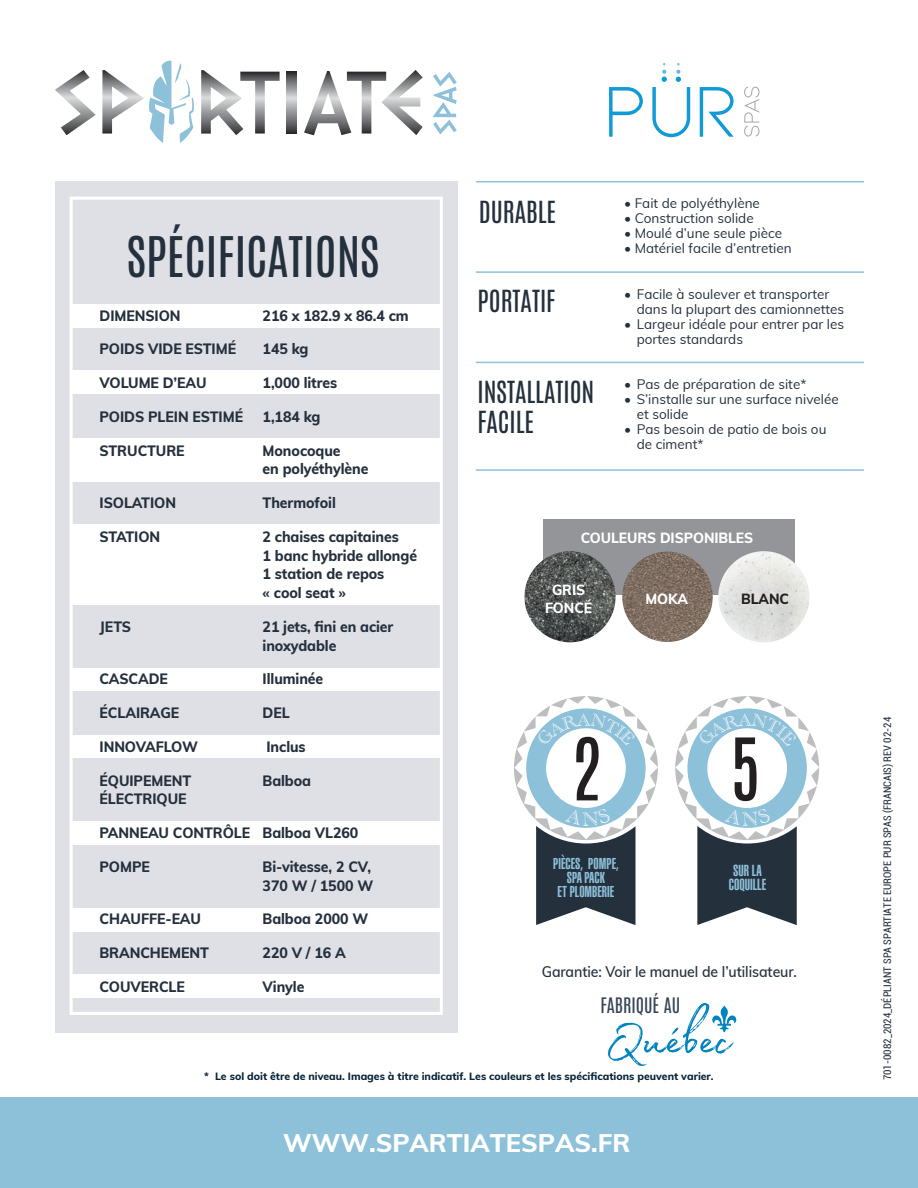
<style>
.page{position:relative;width:918px;height:1188px;background:#fff}
.page>*{position:absolute;margin:0;border:0;box-sizing:border-box;transform-origin:0 0}
.t1{font:73.2px "Antonio";color:#231f20}
.t2{font:66.6px "Madelyn";letter-spacing:-.02em;color:#0083be}
.t3{font:47.55px "Antonio";color:#25303d}
.t4{font:25.95px/29.7px "Antonio";color:#25303d}
.t5{font:800 25.5px "Muli";color:#fff}
.t6{font:18.15px "Antonio";color:#384556}
.t7{font:15.75px/14.1px "Helvetica LT Std Ultra Comp";color:#8dc0d9}
.t8{font:15.45px/13.8px "Helvetica LT Std Ultra Comp";color:#8dc0d9;text-align:center}
.t9{font:800 15px/18.8px "Muli";letter-spacing:-.005em;color:#25303d;scale:.94 1}
.t10{font:600 15px "Muli";letter-spacing:-.005em;color:#25303d;scale:.94 1}
.t11{font:800 14.7px/18.5px "Muli";letter-spacing:-.005em;color:#fff;text-align:center;scale:.94 1}
.t12{font:800 14.7px "Muli";letter-spacing:-.005em;color:#231f20;scale:.94 1}
.t13{font:13.5px/15px "Muli";color:#25303d}
.t14{font:800 10.5px "Muli";color:#082437}
.t15{font:condensed 10.5px "Roboto";color:#25303d}
</style>
<div class="page">
<div style="left:0;top:1097px;width:918px;height:91px;background:#8dc0d9"></div>
<svg style="left:712px;top:1005px;width:25px;height:27px"></svg>
<div style="left:55px;top:181px;width:403px;height:851px;background:#dee0e6"></div>
<div style="left:70px;top:197px;width:373px;height:818px;border:3px solid #fff"></div>
<div style="left:72px;top:304px;width:368px;height:23px;background:#fff"></div>
<div style="left:72px;top:821px;width:369px;height:23px;background:#fff"></div>
<div style="left:72px;top:908px;width:369px;height:23px;background:#fff"></div>
<div style="left:72px;top:974px;width:369px;height:23px;background:#fff"></div>
<div style="left:72px;top:371px;width:368px;height:23px;background:#fff"></div>
<div style="left:72px;top:525px;width:368px;height:80px;background:#fff"></div>
<div style="left:72px;top:439px;width:368px;height:43px;background:#fff"></div>
<div style="left:72px;top:735px;width:368px;height:22px;background:#fff"></div>
<div style="left:72px;top:669px;width:368px;height:22px;background:#fff"></div>
<hr style="left:476px;top:181px;width:388px;height:1px;background:#8dc0d9">
<hr style="left:476px;top:271px;width:388px;height:2px;background:#8dc0d9">
<hr style="left:476px;top:362px;width:388px;height:1px;background:#8dc0d9">
<hr style="left:476px;top:469px;width:388px;height:2px;background:#8dc0d9">
<svg style="left:609px;top:87px;width:34px;height:50px"></svg>
<svg style="left:652px;top:63px;width:38px;height:74px"></svg>
<svg style="left:700px;top:87px;width:34px;height:50px"></svg>
<svg style="left:744px;top:87px;width:16px;height:50px"></svg>
<svg style="left:433px;top:72px;width:24px;height:62px"></svg>
<svg style="left:55px;top:70px;width:41px;height:65px"></svg>
<svg style="left:102px;top:60px;width:92px;height:83px"></svg>
<svg style="left:201px;top:70px;width:79px;height:65px"></svg>
<svg style="left:287px;top:72px;width:10px;height:62px"></svg>
<svg style="left:304px;top:70px;width:119px;height:65px"></svg>
<div style="left:543px;top:520px;width:252px;height:75px;background:#939598"></div>
<svg style="left:524px;top:551px;width:92px;height:91px;background:#555857"></svg>
<img style="left:718px;top:551px;width:91px;height:91px;border-radius:46px">
<img style="left:622px;top:552px;width:91px;height:90px;border-radius:45px">
<svg style="left:676px;top:696px;width:143px;height:229px"></svg>
<svg style="left:514px;top:696px;width:144px;height:229px"></svg>
<h3 class="t3" style="left:127px;top:223px;width:254px">SPÉCIFICATIONS</h3>
<p class="t9" style="left:100px;top:305px;width:88px">DIMENSION</p>
<p class="t9" style="left:263px;top:305px;width:157px">216 x 182.9 x 86.4 cm</p>
<p class="t9" style="left:100px;top:339px;width:147px">POIDS VIDE ESTIMÉ</p>
<p class="t9" style="left:263px;top:339px;width:50px">145 kg</p>
<p class="t9" style="left:100px;top:373px;width:115px">VOLUME D’EAU</p>
<p class="t9" style="left:263px;top:373px;width:81px">1,000 litres</p>
<p class="t9" style="left:100px;top:406px;width:154px">POIDS PLEIN ESTIMÉ</p>
<p class="t9" style="left:263px;top:406px;width:63px">1,184 kg</p>
<p class="t9" style="left:100px;top:440px;width:92px">STRUCTURE</p>
<p class="t9" style="left:263px;top:440px;width:114px">Monocoque<br>en polyéthylène</p>
<p class="t9" style="left:100px;top:493px;width:83px">ISOLATION</p>
<p class="t9" style="left:263px;top:493px;width:79px">Thermofoil</p>
<p class="t9" style="left:100px;top:526px;width:66px">STATION</p>
<p class="t9" style="left:263px;top:526px;width:166px">2 chaises capitaines<br>1 banc hybride allongé<br>1 station de repos<br>« cool seat »</p>
<p class="t9" style="left:100px;top:616px;width:35px">JETS</p>
<p class="t9" style="left:263px;top:616px;width:141px">21 jets, fini en acier inoxydable</p>
<p class="t9" style="left:100px;top:669px;width:74px">CASCADE</p>
<p class="t9" style="left:263px;top:669px;width:66px">Illuminée</p>
<p class="t9" style="left:100px;top:703px;width:86px">ÉCLAIRAGE</p>
<p class="t9" style="left:263px;top:703px;width:30px">DEL</p>
<p class="t9" style="left:100px;top:736px;width:106px">INNOVAFLOW</p>
<p class="t9" style="left:267px;top:736px;width:43px">Inclus</p>
<p class="t9" style="left:100px;top:770px;width:99px">ÉQUIPEMENT</p>
<p class="t9" style="left:263px;top:770px;width:53px">Balboa</p>
<p class="t9" style="left:100px;top:789px;width:94px">ÉLECTRIQUE</p>
<p class="t9" style="left:100px;top:823px;width:277px">PANNEAU CONTRÔLE Balboa VL260</p>
<p class="t9" style="left:100px;top:856px;width:55px">POMPE</p>
<p class="t9" style="left:263px;top:856px;width:119px">Bi-vitesse, 2 CV,<br>370 W / 1500 W</p>
<p class="t9" style="left:100px;top:909px;width:109px">CHAUFFE-EAU</p>
<p class="t9" style="left:263px;top:909px;width:114px">Balboa 2000 W</p>
<p class="t9" style="left:100px;top:943px;width:118px">BRANCHEMENT</p>
<p class="t9" style="left:263px;top:943px;width:90px">220 V / 16 A</p>
<p class="t9" style="left:100px;top:976px;width:92px">COUVERCLE</p>
<p class="t9" style="left:263px;top:976px;width:46px">Vinyle</p>
<h3 class="t4" style="left:479px;top:197px;width:79px">DURABLE</h3>
<p class="t13" style="left:624px;top:195px;width:137px">• Fait de polyéthylène</p>
<p class="t13" style="left:624px;top:210px;width:131px">• Construction solide</p>
<p class="t13" style="left:624px;top:225px;width:160px">• Moulé d’une seule pièce</p>
<p class="t13" style="left:624px;top:240px;width:169px">• Matériel facile d’entretien</p>
<h3 class="t4" style="left:478px;top:286px;width:80px">PORTATIF</h3>
<p class="t13" style="left:637px;top:286px;width:209px;text-indent:-13px">• Facile à soulever et transporter dans la plupart des camionnettes</p>
<p class="t13" style="left:637px;top:316px;width:209px;text-indent:-13px">• Largeur idéale pour entrer par les portes standards</p>
<h3 class="t4" style="left:478px;top:378px;width:118px">INSTALLATION<br>FACILE</h3>
<p class="t13" style="left:624px;top:376px;width:184px">• Pas de préparation de site*</p>
<p class="t13" style="left:637px;top:391px;width:204px;text-indent:-13px">• S’installe sur une surface nivelée et solide</p>
<p class="t13" style="left:637px;top:421px;width:191px;text-indent:-13px">• Pas besoin de patio de bois ou de ciment*</p>
<p class="t11" style="left:581px;top:527px;width:185px">COULEURS DISPONIBLES</p>
<p class="t11" style="left:545px;top:580px;width:52px">GRIS<br>FONCÉ</p>
<p class="t11" style="left:645px;top:589px;width:47px">MOKA</p>
<p class="t12" style="left:741px;top:588px;width:52px">BLANC</p>
<h1 class="t1" style="left:571px;top:717px;width:32px">2</h1>
<p class="t8" style="left:553px;top:857px;width:67px">PIÈCES, POMPE,<br>SPA PACK<br>ET PLOMBERIE</p>
<h1 class="t1" style="left:730px;top:717px;width:32px">5</h1>
<p class="t7" style="left:729px;top:863px;width:39px">SUR LA<br>COQUILLE</p>
<p class="t10" style="left:542px;top:961px;width:273px">Garantie: Voir le manuel de l’utilisateur.</p>
<p class="t6" style="left:601px;top:992px;width:81px">FABRIQUÉ AU</p>
<h2 class="t2" style="left:605px;top:989px;width:126px">Québec</h2>
<p class="t14" style="left:204px;top:1069px;width:511px">* Le sol doit être de niveau. Images à titre indicatif. Les couleurs et les spécifications peuvent varier.</p>
<h3 class="t5" style="left:283px;top:1124px;width:349px">WWW.SPARTIATESPAS.FR</h3>
<p class="t15" style="left:880px;top:1080px;width:365px;rotate:-90deg">701-0082_2024_DÉPLIANT SPA SPARTIATE EUROPE PUR SPAS (FRANCAIS) REV 02-24</p>
</div>
